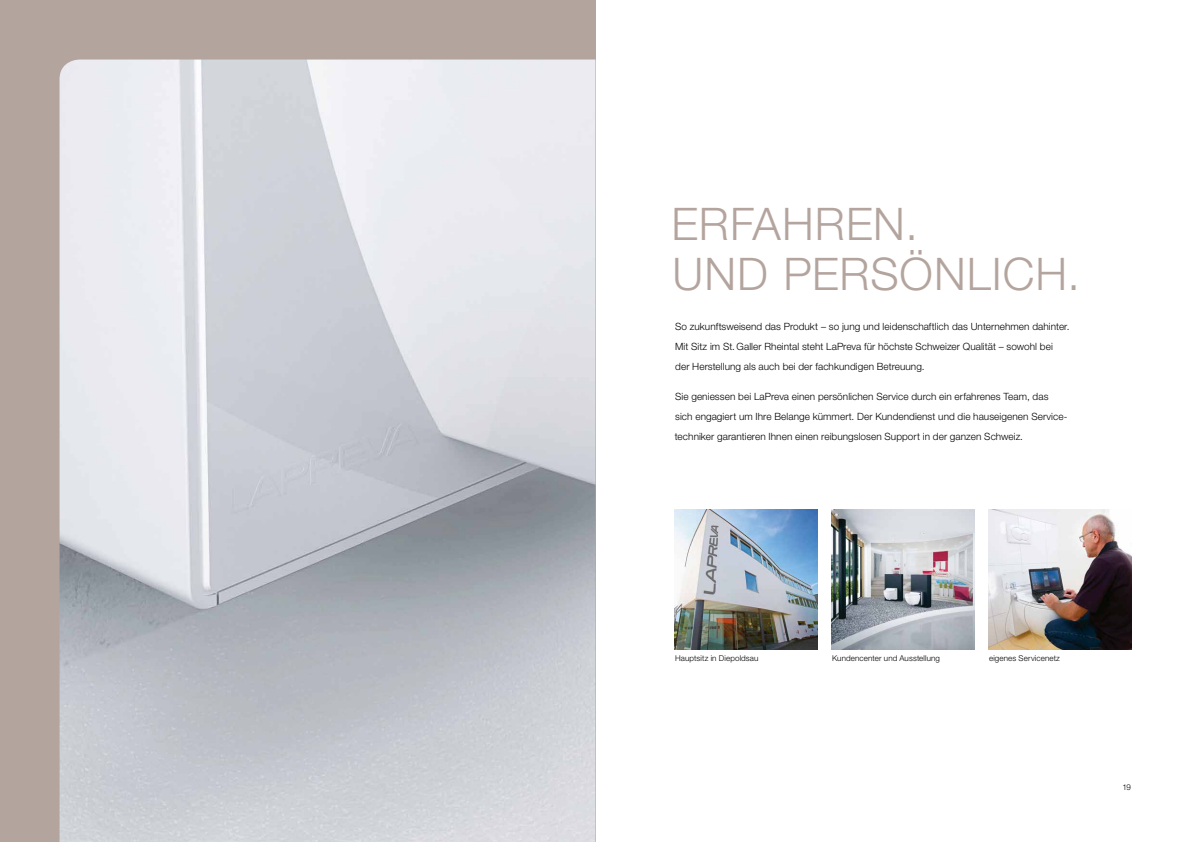
<style>
.page{position:relative;width:1191px;height:842px;background:#fff}
.page>*{position:absolute;margin:0;border:0;box-sizing:border-box;transform-origin:0 0}
.t1{font:300 45px/50px "Helvetica Neue LT Std";letter-spacing:.02em;color:#b4a49e}
.t2{font:300 10px/20px "Helvetica Neue LT Std";letter-spacing:.005em;color:#000}
.t3{font:300 8px "Helvetica Neue LT Std";letter-spacing:.015em;color:#000}
</style>
<div class="page">
<div style="left:0;top:0;width:595px;height:842px;background:#b4a49e"></div>
<img style="left:60px;top:60px;width:535px;height:782px">
<img style="left:988px;top:510px;width:143px;height:140px">
<img style="left:675px;top:510px;width:142px;height:140px">
<img style="left:831px;top:510px;width:143px;height:140px">
<h1 class="t1" style="left:671px;top:198px;width:410px">ERFAHREN.<br>UND PERSÖNLICH.</h1>
<p class="t2" style="left:675px;top:316px;width:396px">So zukunftsweisend das Produkt – so jung und leidenschaftlich das Unternehmen dahinter.<br>Mit Sitz im St. Galler Rheintal steht LaPreva für höchste Schweizer Qualität – sowohl bei der Herstellung als auch bei der fachkundigen Betreuung.</p>
<p class="t2" style="left:675px;top:386px;width:393px">Sie geniessen bei LaPreva einen persönlichen Service durch ein erfahrenes Team, das sich engagiert um Ihre Belange kümmert. Der Kundendienst und die hauseigenen Service&shy;techniker garantieren Ihnen einen reibungslosen Support in der ganzen Schweiz.</p>
<p class="t3" style="left:675px;top:653px;width:85px">Hauptsitz in Diepoldsau</p>
<p class="t3" style="left:832px;top:653px;width:109px">Kundencenter und Ausstellung</p>
<p class="t3" style="left:989px;top:653px;width:72px">eigenes Servicenetz</p>
<p class="t3" style="left:1122px;top:782px;width:10px">19</p>
</div>
